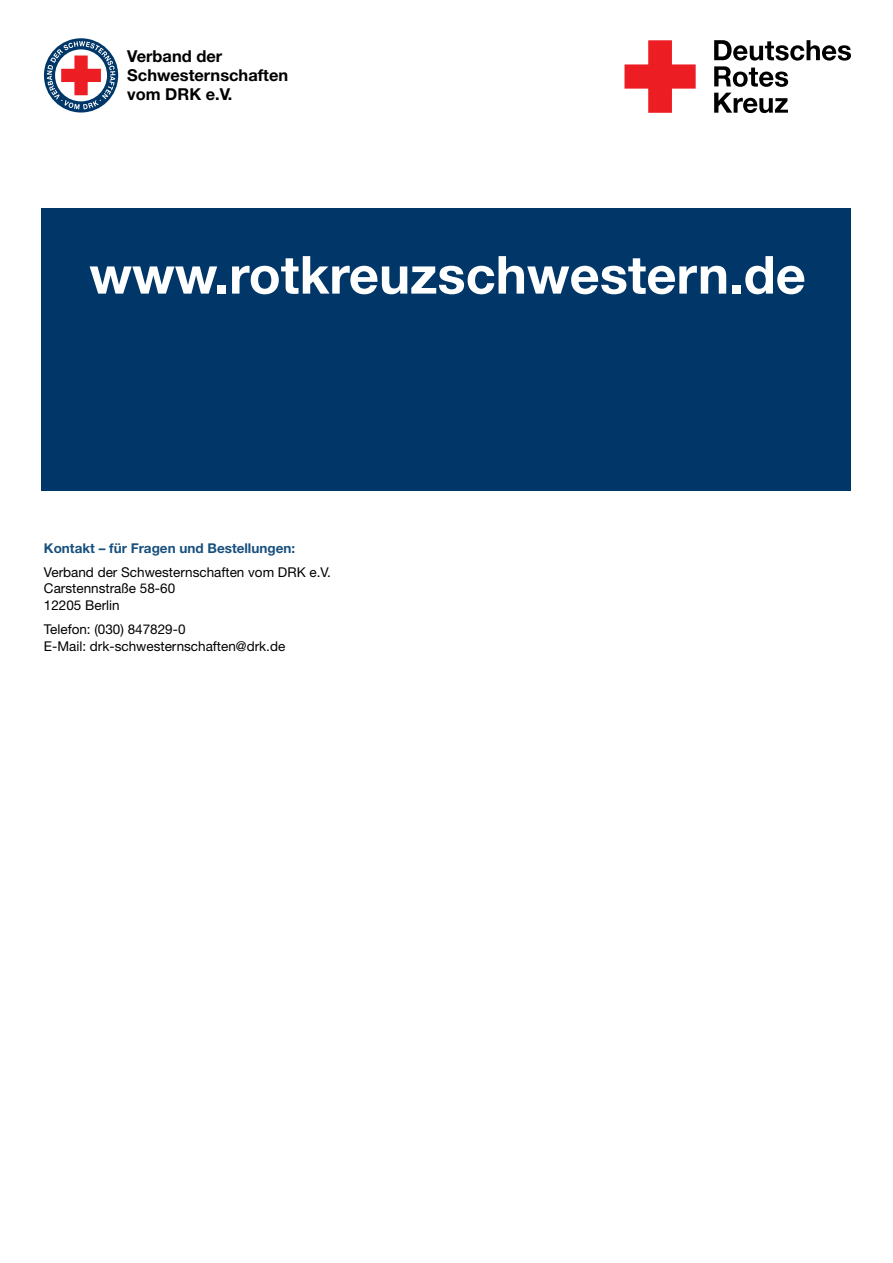
<style>
.page{position:relative;width:893px;height:1263px;background:#fff}
.page>*{position:absolute;margin:0;border:0;box-sizing:border-box;transform-origin:0 0}
.t1{font:700 52.5px "Helvetica Neue";color:#fff}
.t2{font:700 16.35px/19.2px "Helvetica Neue";color:#000}
.t3{font:13.5px/16.2px "Helvetica Neue";color:#000}
.t4{font:700 13.5px "Helvetica Neue";color:#18507e}
</style>
<div class="page">
<svg style="left:44px;top:38px;width:74px;height:75px"></svg>
<div style="left:42px;top:208px;width:809px;height:283px;background:#003768"></div>
<svg style="left:624px;top:40px;width:72px;height:73px"></svg>
<svg style="left:714px;top:40px;width:137px;height:47px"></svg>
<svg style="left:714px;top:93px;width:74px;height:20px"></svg>
<p class="t2" style="left:127px;top:46px;width:162px">Verband der<br>Schwesternschaften vom DRK e.V.</p>
<h1 class="t1" style="left:89px;top:242px;width:718px">www.rotkreuzschwestern.de</h1>
<p class="t4" style="left:44px;top:539px;width:253px">Kontakt – für Fragen und Bestellungen:</p>
<p class="t3" style="left:44px;top:564px;width:288px">Verband der Schwesternschaften vom DRK e.V.<br>Carstennstraße 58-60<br>12205 Berlin</p>
<p class="t3" style="left:44px;top:621px;width:243px">Telefon: (030) 847829-0<br>E-Mail: drk-schwesternschaften@drk.de</p>
</div>
